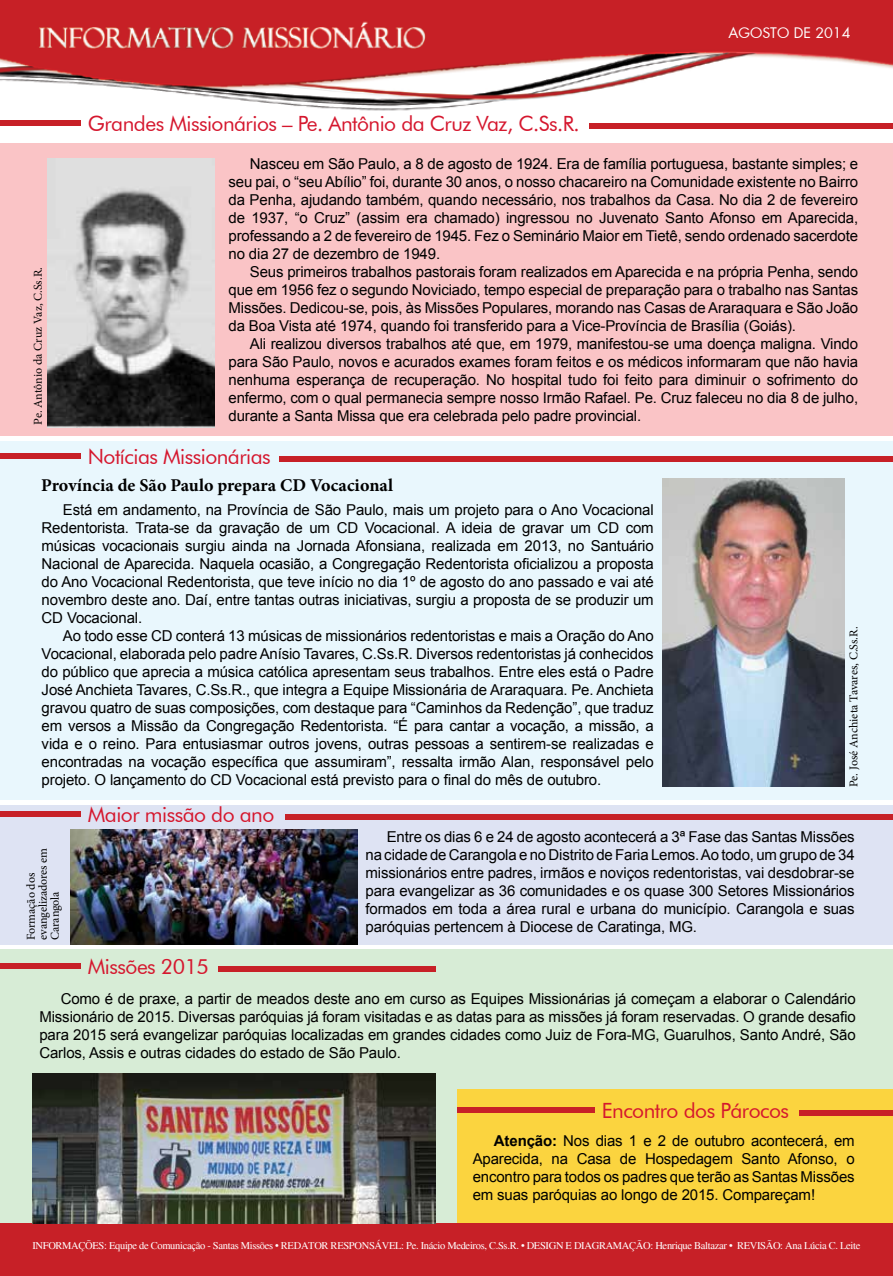
<style>
.page{position:relative;width:893px;height:1276px;background:#fff}
.page>*{position:absolute;margin:0;border:0;box-sizing:border-box;transform-origin:0 0}
.t1{font:21px "Futura BT";letter-spacing:-.025em;color:#d5172e}
.t2{font:700 18px "Minion Pro";color:#000}
.t3{font:15px/18px "Arial";letter-spacing:-.01em;color:#000;text-align:justify}
.t4{font:14.25px "Futura";color:#fff}
.t5{font:12px/12px "Minion Pro";letter-spacing:-.005em;color:#000}
.t6{font:10.5px "Times";letter-spacing:-.03em;color:#fff}
.s1{font-weight:700}
</style>
<div class="page">
<div style="left:0;top:805px;width:893px;height:139px;background:#dee3f3"></div>
<div style="left:0;top:949px;width:893px;height:279px;background:#d7ecd6"></div>
<div style="left:457px;top:1088px;width:436px;height:140px;background:#fbd43f"></div>
<div style="left:0;top:1223px;width:893px;height:53px;background:#c72027"></div>
<div style="left:0;top:441px;width:893px;height:358px;background:#e9f7fd"></div>
<img style="left:0;top:0;width:893px;height:111px">
<div style="left:0;top:120px;width:80px;height:6px;background:#c72027"></div>
<div style="left:0;top:143px;width:893px;height:293px;background:#fac4c6"></div>
<div style="left:0;top:453px;width:80px;height:5px;background:#c72027"></div>
<div style="left:0;top:811px;width:80px;height:6px;background:#c72027"></div>
<div style="left:0;top:963px;width:80px;height:5px;background:#c72027"></div>
<div style="left:457px;top:1107px;width:137px;height:5px;background:#c72027"></div>
<div style="left:589px;top:123px;width:304px;height:6px;background:#c72027"></div>
<div style="left:279px;top:456px;width:614px;height:5px;background:#c72027"></div>
<div style="left:285px;top:814px;width:608px;height:6px;background:#c72027"></div>
<div style="left:218px;top:966px;width:218px;height:5px;background:#c72027"></div>
<div style="left:799px;top:1110px;width:94px;height:5px;background:#c72027"></div>
<img style="left:48px;top:158px;width:167px;height:269px">
<img style="left:662px;top:478px;width:182px;height:309px">
<img style="left:71px;top:829px;width:286px;height:115px">
<img style="left:32px;top:1074px;width:404px;height:149px">
<p class="t5" style="left:32px;top:425px;width:159px;rotate:-90deg">Pe. Antônio da Cruz Vaz, C.Ss.R.</p>
<h1 class="t1" style="left:88px;top:111px;width:493px">Grandes Missionários – Pe. Antônio da Cruz Vaz, C.Ss.R.</h1>
<p class="t4" style="left:728px;top:23px;width:124px">AGOSTO DE 2014</p>
<p class="t3" style="left:229px;top:155px;width:631px;text-indent:21px">Nasceu em São Paulo, a 8 de agosto de 1924. Era de família portuguesa, bastante simples; e seu pai, o “seu Abílio” foi, durante 30 anos, o nosso chacareiro na Comunidade existente no Bairro da Penha, ajudando também, quando necessário, nos trabalhos da Casa. No dia 2 de fevereiro de 1937, “o Cruz” (assim era chamado) ingressou no Juvenato Santo Afonso em Aparecida, professando a 2 de fevereiro de 1945. Fez o Seminário Maior em Tietê, sendo ordenado sacerdote no dia 27 de dezembro de 1949.</p>
<p class="t3" style="left:229px;top:263px;width:631px;text-indent:21px">Seus primeiros trabalhos pastorais foram realizados em Aparecida e na própria Penha, sendo que em 1956 fez o segundo Noviciado, tempo especial de preparação para o trabalho nas Santas Missões. Dedicou-se, pois, às Missões Populares, morando nas Casas de Araraquara e São João da Boa Vista até 1974, quando foi transferido para a Vice-Província de Brasília (Goiás).</p>
<p class="t3" style="left:229px;top:335px;width:631px;text-indent:21px">Ali realizou diversos trabalhos até que, em 1979, manifestou-se uma doença maligna. Vindo para São Paulo, novos e acurados exames foram feitos e os médicos informaram que não havia nenhuma esperança de recuperação. No hospital tudo foi feito para diminuir o sofrimento do enfermo, com o qual permanecia sempre nosso Irmão Rafael. Pe. Cruz faleceu no dia 8 de julho, durante a Santa Missa que era celebrada pelo padre provincial.</p>
<h1 class="t1" style="left:88px;top:443px;width:184px">Notícias Missionárias</h1>
<p class="t2" style="left:41px;top:473px;width:353px">Província de São Paulo prepara CD Vocacional</p>
<p class="t3" style="left:42px;top:500px;width:614px;text-indent:21px">Está em andamento, na Província de São Paulo, mais um projeto para o Ano Vocacional Redentorista. Trata-se da gravação de um CD Vocacional. A ideia de gravar um CD com músicas vocacionais surgiu ainda na Jornada Afonsiana, realizada em 2013, no Santuário Nacional de Aparecida. Naquela ocasião, a Congregação Redentorista oficializou a proposta do Ano Vocacional Redentorista, que teve início no dia 1º de agosto do ano passado e vai até novembro deste ano. Daí, entre tantas outras iniciativas, surgiu a proposta de se produzir um CD Vocacional.</p>
<p class="t3" style="left:42px;top:626px;width:614px;text-indent:21px">Ao todo esse CD conterá 13 músicas de missionários redentoristas e mais a Oração do Ano Vocacional, elaborada pelo padre Anísio Tavares, C.Ss.R. Diversos redentoristas já conhecidos do público que aprecia a música católica apresentam seus trabalhos. Entre eles está o Padre José Anchieta Tavares, C.Ss.R., que integra a Equipe Missionária de Araraquara. Pe. Anchieta gravou quatro de suas composições, com destaque para “Caminhos da Redenção”, que traduz em versos a Missão da Congregação Redentorista. “É para cantar a vocação, a missão, a vida e o reino. Para entusiasmar outros jovens, outras pessoas a sentirem-se realizadas e encontradas na vocação específica que assumiram”, ressalta irmão Alan, responsável pelo projeto. O lançamento do CD Vocacional está previsto para o final do mês de outubro.</p>
<h1 class="t1" style="left:88px;top:802px;width:188px">Maior missão do ano</h1>
<p class="t5" style="left:848px;top:787px;width:162px;rotate:-90deg">Pe. José Anchieta Tavares, C.Ss.R.</p>
<p class="t5" style="left:25px;top:940px;width:94px;rotate:-90deg">Formação dos evangelizadores em<br>Carangola</p>
<h1 class="t1" style="left:88px;top:953px;width:123px">Missões 2015</h1>
<p class="t3" style="left:365px;top:828px;width:491px;text-indent:21px">Entre os dias 6 e 24 de agosto acontecerá a 3ª Fase das Santas Missões na cidade de Carangola e no Distrito de Faria Lemos. Ao todo, um grupo de 34 missionários entre padres, irmãos e noviços redentoristas, vai desdobrar-se para evangelizar as 36 comunidades e os quase 300 Setores Missionários formados em toda a área rural e urbana do município. Carangola e suas paróquias pertencem à Diocese de Caratinga, MG.</p>
<p class="t3" style="left:39px;top:990px;width:818px;text-indent:21px">Como é de praxe, a partir de meados deste ano em curso as Equipes Missionárias já começam a elaborar o Calendário Missionário de 2015. Diversas paróquias já foram visitadas e as datas para as missões já foram reservadas. O grande desafio para 2015 será evangelizar paróquias localizadas em grandes cidades como Juiz de Fora-MG, Guarulhos, Santo André, São Carlos, Assis e outras cidades do estado de São Paulo.</p>
<h1 class="t1" style="left:602px;top:1097px;width:189px">Encontro dos Párocos</h1>
<p class="t3" style="left:473px;top:1131px;width:383px;text-indent:21px"><span class="s1">Atenção:</span> Nos dias 1 e 2 de outubro acontecerá, em Aparecida, na Casa de Hospedagem Santo Afonso, o encontro para todos os padres que terão as Santas Missões em suas paróquias ao longo de 2015. Compareçam!</p>
<p class="t6" style="left:32px;top:1239px;width:829px">Informações: Equipe de Comunicação - Santas Missões • REDATOR Responsável: Pe. Inácio Medeiros, C.Ss.R. • DESIGN E Diagramação: Henrique Baltazar • REVISÃO : Ana Lúcia C. Leite</p>
</div>
